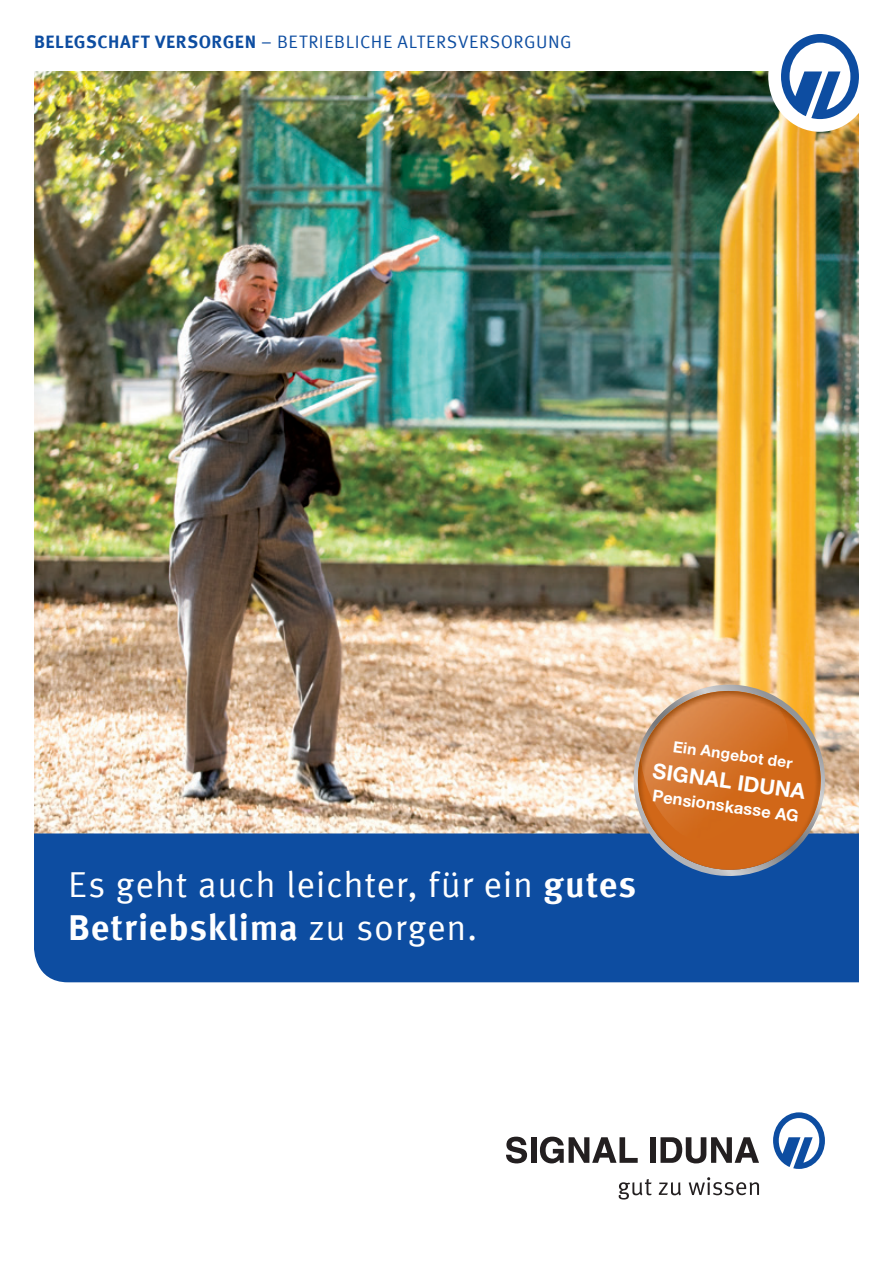
<style>
.page{position:relative;width:893px;height:1263px;background:#fff}
.page>*{position:absolute;margin:0;border:0;box-sizing:border-box;transform-origin:0 0}
.t1{font:36px "Meta Offc Pro Norm";letter-spacing:.015em;color:#fff}
.t2{font:700 36px "Meta Offc Pro";letter-spacing:.02em;color:#fff}
.t3{font:700 21.3px "Helvetica Neue LTW1 G";color:#fff}
.t4{font:18px "Meta Offc Pro Norm";letter-spacing:.03em;color:#0d4da1}
.t5{font:700 16.5px "Helvetica Neue LTW1 G";color:#fff}
.t6{font:700 15.45px "Helvetica Neue LTW1 G";color:#fff}
.s1{font-family:"Meta Offc Pro";font-weight:700}
.s2{font-family:"Meta Offc Pro Norm";font-weight:400}
</style>
<div class="page">
<img style="left:34px;top:71px;width:825px;height:762px">
<div style="left:34px;top:833px;width:825px;height:149px;background:#0d4da1"></div>
<svg style="left:627px;top:685px;width:204px;height:197px;background:#8c95a4"></svg>
<img style="left:638px;top:701px;width:187px;height:169px">
<img style="left:641px;top:691px;width:161px;height:151px">
<svg style="left:506px;top:1137px;width:21px;height:26px"></svg>
<div style="left:531px;top:1137px;width:5px;height:26px;background:#231f20"></div>
<svg style="left:540px;top:1137px;width:98px;height:26px"></svg>
<div style="left:650px;top:1137px;width:5px;height:26px;background:#231f20"></div>
<svg style="left:660px;top:1137px;width:99px;height:26px"></svg>
<svg style="left:619px;top:1179px;width:33px;height:20px"></svg>
<svg style="left:659px;top:1182px;width:22px;height:13px"></svg>
<svg style="left:689px;top:1177px;width:70px;height:18px"></svg>
<svg style="left:773px;top:1112px;width:52px;height:57px"></svg>
<div style="left:768px;top:21px;width:104px;height:111px;background:#fff;border-radius:50%"></div>
<svg style="left:781px;top:34px;width:78px;height:85px"></svg>
<div style="left:850px;top:0;width:43px;height:43px;background:#fff"></div>
<p class="t4" style="left:34px;top:28px;width:539px"><span class="s1">BELEGSCHAFT VERSORGEN</span> – BETRIEBLICHE ALTERSVERSORGUNG</p>
<p class="t6" style="left:674px;top:737px;width:122px;rotate:8deg">Ein Angebot der</p>
<p class="t3" style="left:655px;top:757px;width:156px;rotate:8deg">SIGNAL IDUNA</p>
<p class="t5" style="left:654px;top:785px;width:149px;rotate:8deg">Pensionskasse AG</p>
<h1 class="t1" style="left:68px;top:857px;width:570px">Es geht auch leichter, für ein <span class="s1">gutes</span></h1>
<h1 class="t2" style="left:68px;top:899px;width:411px">Betriebsklima <span class="s2">zu sorgen.</span></h1>
</div>
